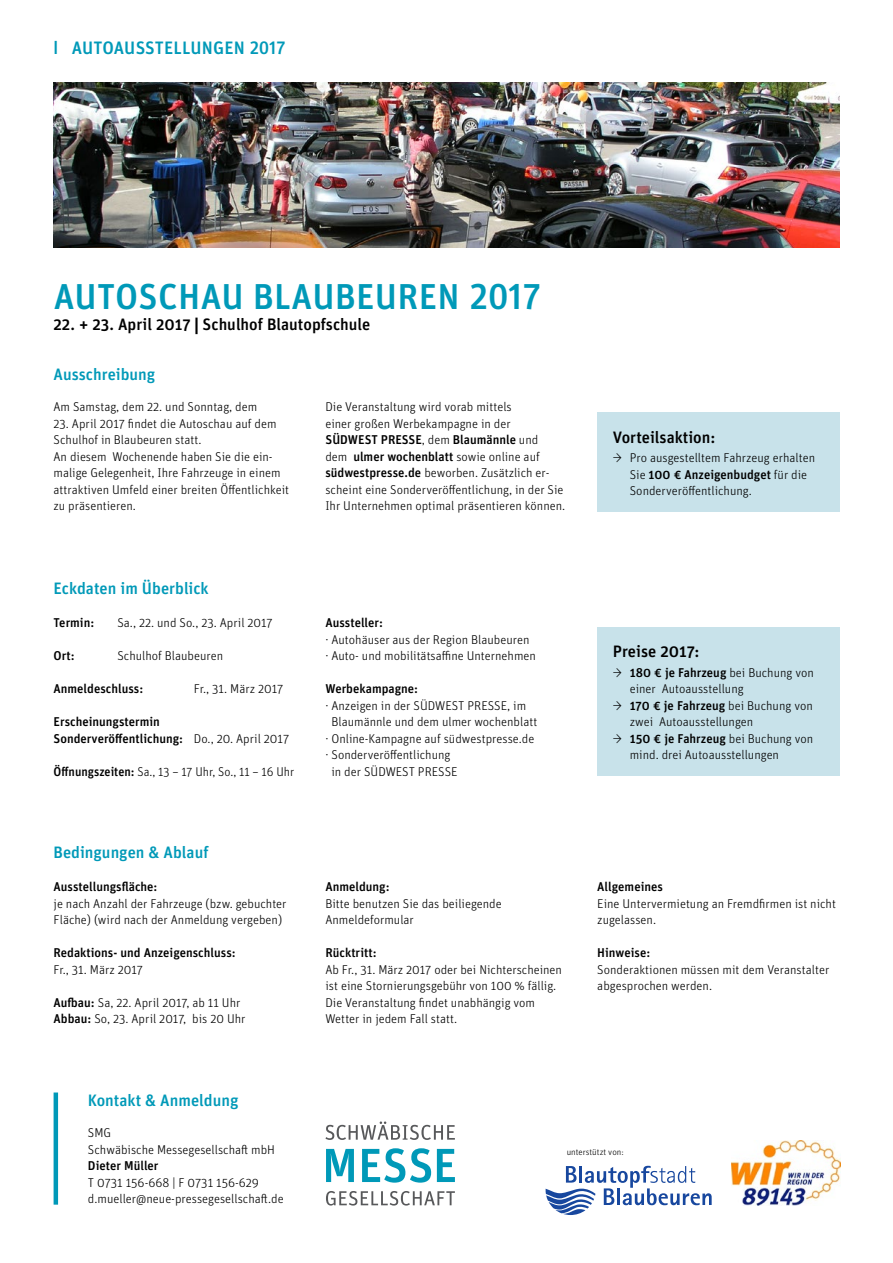
<style>
.page{position:relative;width:893px;height:1263px;background:#fff}
.page>*{position:absolute;margin:0;border:0;box-sizing:border-box;transform-origin:0 0}
._01_HL_24{font:500 36px "Unit Pro";letter-spacing:.01em;color:#0099b8}
._01_HL_12{font:500 18px "Unit Pro";letter-spacing:.005em;color:#0099b8}
._02_Subline_11_blau{font:500 16.5px "Unit Pro";color:#0099b8}
._02_Subline_11_schwa{font:500 16.5px "Unit Pro";color:#000}
._03_Fließtext_8_5{font:300 12.75px/16.5px "Unit Pro";color:#000}
._03_Fließtext_8_5-2{font:500 12.75px/16.5px "Unit Pro";color:#000}
._03_Fließtext_8_5-3{font:300 12.75px "Unit Pro";color:#000;scale:.96 1}
._03_rechtlicher_Text{font:300 9px "Unit Pro";color:#000}
.s1{font-family:"Frutiger";font-weight:900;font-stretch:condensed}
.s2{font-weight:300}
.s3{font-weight:500}
</style>
<div class="page">
<img style="left:54px;top:82px;width:785px;height:166px">
<svg style="left:546px;top:1166px;width:166px;height:49px"></svg>
<img style="left:731px;top:1140px;width:109px;height:65px">
<div style="left:597px;top:627px;width:242px;height:149px;background:#c8e2ea"></div>
<div style="left:597px;top:412px;width:242px;height:100px;background:#c8e2ea"></div>
<hr style="left:54px;top:1092px;width:4px;height:113px;background:#0099b8">
<svg style="left:325px;top:1121px;width:130px;height:19px"></svg>
<svg style="left:326px;top:1149px;width:28px;height:33px"></svg>
<svg style="left:362px;top:1148px;width:69px;height:35px"></svg>
<svg style="left:437px;top:1149px;width:18px;height:33px"></svg>
<svg style="left:326px;top:1191px;width:129px;height:14px"></svg>
<p class="_01_HL_12" style="left:54px;top:34px;width:234px">ӏ AUTOAUSSTELLUNGEN 2017</p>
<p class="_01_HL_24" style="left:54px;top:270px;width:490px">AUTOSCHAU BLAUBEUREN 2017</p>
<p class="_02_Subline_11_schwa" style="left:54px;top:312px;width:318px">22. + 23. April 2017 <span class="s1">|</span> Schulhof Blautopfschule</p>
<p class="_02_Subline_11_blau" style="left:54px;top:362px;width:103px">Ausschreibung</p>
<p class="_03_Fließtext_8_5" style="left:54px;top:398px;width:205px">Am Samstag, dem 22. und Sonntag, dem</p>
<p class="_03_Fließtext_8_5" style="left:54px;top:415px;width:224px">23. April 2017 findet die Autoschau auf dem<br>Schulhof in Blaubeuren statt.</p>
<p class="_03_Fließtext_8_5" style="left:54px;top:448px;width:237px">An diesem Wochenende haben Sie die ein&shy;malige Gelegenheit, Ihre Fahrzeuge in einem attraktiven Umfeld einer breiten Öffentlichkeit zu präsentieren.</p>
<p class="_02_Subline_11_blau" style="left:54px;top:576px;width:157px">Eckdaten im Überblick</p>
<p class="_03_Fließtext_8_5-2" style="left:54px;top:614px;width:42px">Termin:</p>
<p class="_03_Fließtext_8_5" style="left:117px;top:614px;width:157px">Sa., 22. und So., 23. April 2017</p>
<p class="_03_Fließtext_8_5-2" style="left:54px;top:647px;width:23px">Ort:</p>
<p class="_03_Fließtext_8_5" style="left:117px;top:647px;width:107px">Schulhof Blaubeuren</p>
<p class="_03_Fließtext_8_5-2" style="left:54px;top:680px;width:91px">Anmeldeschluss:</p>
<p class="_03_Fließtext_8_5" style="left:194px;top:680px;width:91px">Fr., 31. März 2017</p>
<p class="_03_Fließtext_8_5-2" style="left:54px;top:713px;width:237px">Erscheinungstermin<br>Sonderveröffentlichung: <span class="s2">Do., 20. April 2017</span></p>
<p class="_03_Fließtext_8_5-3" style="left:54px;top:763px;width:252px"><span class="s3">Öffnungszeiten:</span> Sa., 13 – 17 Uhr, So., 11 – 16 Uhr</p>
<p class="_02_Subline_11_blau" style="left:54px;top:840px;width:156px">Bedingungen &amp; Ablauf</p>
<p class="_03_Fließtext_8_5" style="left:54px;top:878px;width:234px"><span class="s3">Ausstellungsfläche:<br></span>je nach Anzahl der Fahrzeuge (bzw. gebuchter<br>Fläche) (wird nach der Anmeldung vergeben)</p>
<p class="_03_Fließtext_8_5-2" style="left:54px;top:944px;width:184px">Redaktions- und Anzeigenschluss:<br><span class="s2">Fr., 31. März 2017</span></p>
<p class="_03_Fließtext_8_5" style="left:54px;top:994px;width:188px"><span class="s3">Aufbau:</span> Sa, 22. April 2017, ab 11 Uhr</p>
<p class="_03_Fließtext_8_5" style="left:54px;top:1010px;width:193px"><span class="s3">Abbau:</span> So, 23. April 2017, bis 20 Uhr</p>
<p class="_02_Subline_11_blau" style="left:88px;top:1088px;width:152px">Kontakt &amp; Anmeldung</p>
<p class="_03_Fließtext_8_5" style="left:88px;top:1124px;width:189px">SMG<br>Schwäbische Messegesellschaft mbH</p>
<p class="_03_Fließtext_8_5-2" style="left:88px;top:1157px;width:72px">Dieter Müller</p>
<p class="_03_Fließtext_8_5" style="left:88px;top:1173px;width:173px">T 0731 156-668 | F 0731 156-629</p>
<p class="_03_Fließtext_8_5" style="left:88px;top:1190px;width:197px">d.mueller@neue-pressegesellschaft.de</p>
<p class="_03_Fließtext_8_5" style="left:325px;top:398px;width:241px">Die Veranstaltung wird vorab mittels<br>einer großen Werbekampagne in der <span class="s3">SÜDWEST PRESSE</span>, dem <span class="s3">Blaumännle</span> und<br>dem <span class="s3">ulmer wochenblatt</span> sowie online auf <span class="s3">südwestpresse.de</span> beworben. Zusätzlich er&shy;scheint eine Sonderveröffentlichung, in der Sie Ihr Unternehmen optimal präsentieren können.</p>
<p class="_03_Fließtext_8_5" style="left:325px;top:614px;width:212px"><span class="s3">Aussteller:<br></span>· Autohäuser aus der Region Blaubeuren<br>· Auto- und mobilitätsaffine Unternehmen</p>
<p class="_03_Fließtext_8_5-2" style="left:325px;top:680px;width:94px">Werbekampagne:</p>
<p class="_03_Fließtext_8_5" style="left:325px;top:697px;width:202px">· Anzeigen in der SÜDWEST PRESSE, im</p>
<p class="_03_Fließtext_8_5" style="left:331px;top:713px;width:207px">Blaumännle und dem ulmer wochenblatt</p>
<p class="_03_Fließtext_8_5" style="left:325px;top:730px;width:211px">· Online-Kampagne auf südwestpresse.de</p>
<p class="_03_Fließtext_8_5" style="left:325px;top:746px;width:134px;text-align:center">· Sonderveröffentlichung in der SÜDWEST PRESSE</p>
<p class="_02_Subline_11_schwa" style="left:613px;top:425px;width:104px">Vorteilsaktion:</p>
<p class="_03_Fließtext_8_5" style="left:630px;top:449px;width:187px;text-indent:-17px">→ Pro ausgestelltem Fahrzeug erhalten<br>Sie <span class="s3">100 € Anzeigenbudget</span> für die<br>Sonderveröffentlichung.</p>
<p class="_02_Subline_11_schwa" style="left:613px;top:639px;width:88px">Preise 2017:</p>
<p class="_03_Fließtext_8_5" style="left:630px;top:664px;width:186px;text-indent:-17px">→ <span class="s3">180 € je Fahrzeug</span> bei Buchung von einer Autoausstellung</p>
<p class="_03_Fließtext_8_5" style="left:630px;top:697px;width:185px;text-indent:-17px">→ <span class="s3">170 € je Fahrzeug</span> bei Buchung von zwei Autoausstellungen</p>
<p class="_03_Fließtext_8_5" style="left:630px;top:730px;width:185px;text-indent:-17px">→ <span class="s3">150 € je Fahrzeug</span> bei Buchung von mind. drei Autoausstellungen</p>
<p class="_03_Fließtext_8_5" style="left:325px;top:878px;width:178px"><span class="s3">Anmeldung:<br></span>Bitte benutzen Sie das beiliegende<br>Anmeldeformular</p>
<p class="_03_Fließtext_8_5" style="left:325px;top:944px;width:238px"><span class="s3">Rücktritt:<br></span>Ab Fr., 31. März 2017 oder bei Nichterscheinen ist eine Stornierungsgebühr von 100 % fällig.<br>Die Veranstaltung findet unabhängig vom Wetter in jedem Fall statt.</p>
<p class="_03_Fließtext_8_5" style="left:597px;top:878px;width:240px"><span class="s3">Allgemeines<br></span>Eine Untervermietung an Fremdfirmen ist nicht zugelassen.</p>
<p class="_03_Fließtext_8_5" style="left:597px;top:944px;width:233px"><span class="s3">Hinweise:<br></span>Sonderaktionen müssen mit dem Veranstalter abgesprochen werden.</p>
<p class="_03_rechtlicher_Text" style="left:567px;top:1146px;width:58px">unterstützt von:</p>
</div>
